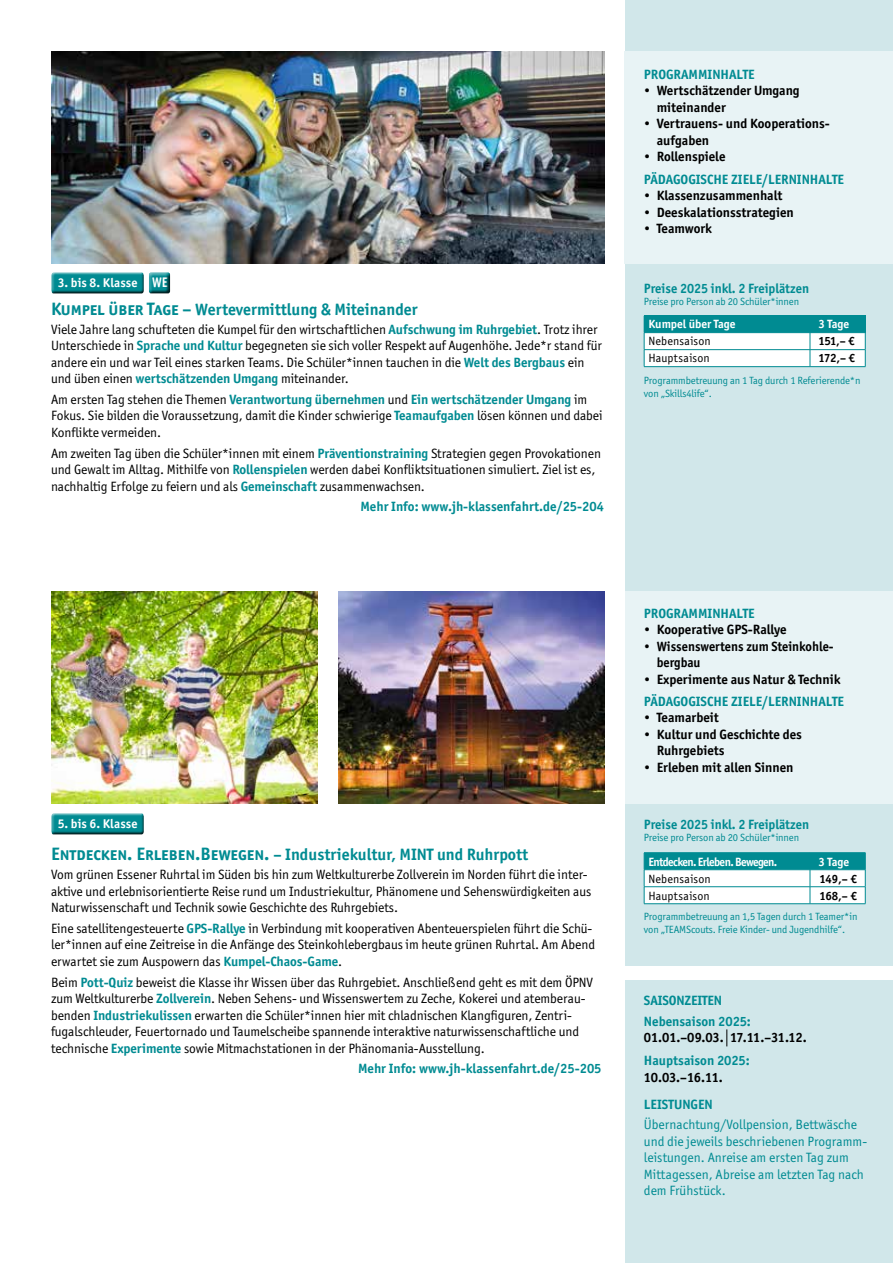
<style>
.page{position:relative;width:893px;height:1263px;background:#fff}
.page>*{position:absolute;margin:0;border:0;box-sizing:border-box;transform-origin:0 0}
.t1{font:700 16.5px "Officina Sans ITC Std";color:#008b92}
.t2{font:13.5px/16.5px "Officina Sans ITC Std";letter-spacing:-.005em;color:#000}
.t3{font:700 13.5px/16.5px "Officina Sans ITC Std";color:#000}
.t4{font:700 13.5px/20.7px "Officina Sans ITC Std";color:#008b92}
.t5{font:13.5px/16.5px "Officina Sans ITC Std";color:#008b92}
.t6{font:700 13.5px/16.5px "Officina Sans ITC Std";color:#000;scale:.96 1}
.t7{font:700 12.75px "Officina Sans ITC Std";letter-spacing:.01em;color:#fff}
.t8{font:700 12px "Officina Sans ITC Std";letter-spacing:-.05em;color:#fff}
.t9{font:12px "Officina Sans ITC Std";letter-spacing:.02em;color:#000}
.t10{font:700 12px "Officina Sans ITC Std";letter-spacing:-.045em;color:#000}
.t11{font:10.5px/12.8px "Officina Sans ITC Std";letter-spacing:-.01em;color:#008b92}
.s1{font-size:13.95px}
.s2{font-size:18px}
.s3{font-weight:700;color:#008b92}
</style>
<div class="page">
<div style="left:51px;top:812px;width:95px;height:23px;background:#000;opacity:.75"></div>
<div style="left:625px;top:0;width:268px;height:965px;background:#d1e7ea"></div>
<div style="left:625px;top:51px;width:268px;height:213px;background:#e8f3f5"></div>
<div style="left:625px;top:591px;width:268px;height:213px;background:#e8f3f5"></div>
<img style="left:51px;top:51px;width:553px;height:213px">
<img style="left:51px;top:591px;width:266px;height:213px">
<img style="left:338px;top:591px;width:266px;height:213px">
<div style="left:625px;top:980px;width:268px;height:283px;background:#d1e7ea"></div>
<svg style="left:726px;top:1029px;width:1px;height:17px"></svg>
<div style="left:51px;top:271px;width:95px;height:23px;background:#000;opacity:.75"></div>
<div style="left:148px;top:271px;width:27px;height:23px;background:#000;opacity:.75"></div>
<hr style="left:644px;top:315px;width:166px;height:1px;background:#008b92">
<hr style="left:810px;top:315px;width:55px;height:1px;background:#008b92">
<svg style="left:644px;top:316px;width:222px;height:51px;background:#9fd3d6"></svg>
<hr style="left:810px;top:349px;width:55px;height:1px;background:#008b92">
<hr style="left:810px;top:366px;width:55px;height:1px;background:#008b92">
<hr style="left:644px;top:852px;width:166px;height:1px;background:#008b92">
<hr style="left:810px;top:852px;width:55px;height:1px;background:#008b92">
<svg style="left:644px;top:853px;width:222px;height:51px;background:#9fd3d6"></svg>
<hr style="left:810px;top:886px;width:55px;height:1px;background:#008b92">
<hr style="left:810px;top:903px;width:55px;height:1px;background:#008b92">
<p class="t7" style="left:58px;top:275px;width:112px">3. bis 8. Klasse <span class="s1">WE</span></p>
<p class="t1" style="left:51px;top:299px;width:368px"><span class="s2">Kumpel über Tage –</span> Wertevermittlung &amp; Miteinander</p>
<p class="t2" style="left:51px;top:321px;width:552px">Viele Jahre lang schufteten die Kumpel für den wirtschaftlichen <span class="s3">Aufschwung im Ruhrgebiet</span>. Trotz ihrer Unterschiede in <span class="s3">Sprache und Kultur</span> begegneten sie sich voller Respekt auf Augenhöhe. Jede*r stand für andere ein und war Teil eines starken Teams. Die Schüler*innen tauchen in die <span class="s3">Welt des Bergbaus</span> ein und üben einen <span class="s3">wertschätzenden Umgang</span> miteinander.</p>
<p class="t2" style="left:51px;top:391px;width:553px">Am ersten Tag stehen die Themen <span class="s3">Verantwortung übernehmen</span> und <span class="s3">Ein wertschätzender Umgang</span> im<br>Fokus. Sie bilden die Voraussetzung, damit die Kinder schwierige <span class="s3">Teamaufgaben</span> lösen können und dabei<br>Konflikte vermeiden.</p>
<p class="t2" style="left:51px;top:445px;width:552px">Am zweiten Tag üben die Schüler*innen mit einem <span class="s3">Präventionstraining</span> Strategien gegen Provokationen und Gewalt im Alltag. Mithilfe von <span class="s3">Rollenspielen</span> werden dabei Konfliktsituationen simuliert. Ziel ist es, nachhaltig Erfolge zu feiern und als <span class="s3">Gemeinschaft</span> zusammenwachsen.</p>
<p class="t4" style="left:360px;top:496px;width:245px">Mehr Info: www.jh-klassenfahrt.de/25-204</p>
<p class="t7" style="left:58px;top:816px;width:81px">5. bis 6. Klasse</p>
<p class="t1" style="left:51px;top:844px;width:479px"><span class="s2">Entdecken. Erleben.Bewegen.</span> – Industriekultur, MINT und Ruhrpott</p>
<p class="t2" style="left:51px;top:866px;width:542px">Vom grünen Essener Ruhrtal im Süden bis hin zum Weltkulturerbe Zollverein im Norden führt die inter&shy;aktive und erlebnisorientierte Reise rund um Industriekultur, Phänomene und Sehenswürdigkeiten aus<br>Naturwissenschaft und Technik sowie Geschichte des Ruhrgebiets.</p>
<p class="t2" style="left:51px;top:920px;width:546px">Eine satellitengesteuerte <span class="s3">GPS-Rallye</span> in Verbindung mit kooperativen Abenteuerspielen führt die Schü&shy;ler*innen auf eine Zeitreise in die Anfänge des Steinkohlebergbaus im heute grünen Ruhrtal. Am Abend erwartet sie zum Auspowern das <span class="s3">Kumpel-Chaos-Game</span>.</p>
<p class="t2" style="left:51px;top:974px;width:544px">Beim <span class="s3">Pott-Quiz</span> beweist die Klasse ihr Wissen über das Ruhrgebiet. Anschließend geht es mit dem ÖPNV zum Weltkulturerbe <span class="s3">Zollverein</span>. Neben Sehens- und Wissenswertem zu Zeche, Kokerei und atemberau&shy;benden <span class="s3">Industriekulissen</span> erwarten die Schüler*innen hier mit chladnischen Klangfiguren, Zentri&shy;fugalschleuder, Feuertornado und Taumelscheibe spannende interaktive naturwissenschaftliche und technische <span class="s3">Experimente</span> sowie Mitmachstationen in der Phänomania-Ausstellung.</p>
<p class="t4" style="left:358px;top:1058px;width:245px">Mehr Info: www.jh-klassenfahrt.de/25-205</p>
<p class="t4" style="left:644px;top:64px;width:112px">PROGRAMMINHALTE</p>
<p class="t3" style="left:657px;top:82px;width:144px;text-indent:-13px">• Wertschätzender Umgang miteinander</p>
<p class="t3" style="left:657px;top:115px;width:175px;text-indent:-13px">• Vertrauens- und Kooperations&shy;aufgaben</p>
<p class="t3" style="left:644px;top:148px;width:83px">• Rollenspiele</p>
<p class="t4" style="left:644px;top:169px;width:202px">PÄDAGOGISCHE ZIELE/LERNINHALTE</p>
<p class="t3" style="left:644px;top:187px;width:140px">• Klassenzusammenhalt</p>
<p class="t3" style="left:644px;top:204px;width:151px">• Deeskalationsstrategien</p>
<p class="t3" style="left:644px;top:220px;width:70px">• Teamwork</p>
<p class="t4" style="left:644px;top:277px;width:167px">Preise 2025 inkl. 2 Freiplätzen</p>
<p class="t11" style="left:644px;top:295px;width:157px">Preise pro Person ab 20 Schüler*innen</p>
<p class="t8" style="left:648px;top:317px;width:89px">Kumpel über Tage</p>
<p class="t8" style="left:818px;top:317px;width:32px">3 Tage</p>
<p class="t9" style="left:648px;top:334px;width:64px">Nebensaison</p>
<p class="t10" style="left:818px;top:334px;width:38px">151,– €</p>
<p class="t9" style="left:648px;top:351px;width:63px">Hauptsaison</p>
<p class="t10" style="left:818px;top:351px;width:38px">172,– €</p>
<p class="t11" style="left:644px;top:374px;width:218px">Programmbetreuung an 1 Tag durch 1 Referierende*n von „Skills4life“.</p>
<p class="t4" style="left:644px;top:602px;width:112px">PROGRAMMINHALTE</p>
<p class="t3" style="left:644px;top:621px;width:144px">• Kooperative GPS-Rallye</p>
<p class="t6" style="left:657px;top:638px;width:186px;text-indent:-13px">• Wissenswertens zum Steinkohle&shy;bergbau</p>
<p class="t3" style="left:644px;top:671px;width:198px">• Experimente aus Natur &amp; Technik</p>
<p class="t4" style="left:644px;top:691px;width:202px">PÄDAGOGISCHE ZIELE/LERNINHALTE</p>
<p class="t3" style="left:644px;top:709px;width:76px">• Teamarbeit</p>
<p class="t3" style="left:657px;top:726px;width:147px;text-indent:-13px">• Kultur und Geschichte des<br>Ruhrgebiets</p>
<p class="t3" style="left:644px;top:759px;width:151px">• Erleben mit allen Sinnen</p>
<p class="t4" style="left:644px;top:813px;width:167px">Preise 2025 inkl. 2 Freiplätzen</p>
<p class="t11" style="left:644px;top:831px;width:157px">Preise pro Person ab 20 Schüler*innen</p>
<p class="t8" style="left:648px;top:854px;width:130px">Entdecken. Erleben. Bewegen.</p>
<p class="t8" style="left:818px;top:854px;width:32px">3 Tage</p>
<p class="t9" style="left:648px;top:871px;width:64px">Nebensaison</p>
<p class="t10" style="left:819px;top:871px;width:39px">149,– €</p>
<p class="t9" style="left:648px;top:888px;width:63px">Hauptsaison</p>
<p class="t10" style="left:820px;top:888px;width:39px">168,– €</p>
<p class="t11" style="left:644px;top:910px;width:215px">Programmbetreuung an 1,5 Tagen durch 1 Teamer*in von „TEAMScouts. Freie Kinder- und Jugendhilfe“.</p>
<p class="t4" style="left:644px;top:990px;width:108px">SAISONZEITEN<br>Nebensaison 2025:</p>
<p class="t3" style="left:644px;top:1029px;width:164px">01.01.–09.03. 17.11.–31.12.</p>
<p class="t4" style="left:644px;top:1050px;width:107px">Hauptsaison 2025:</p>
<p class="t3" style="left:644px;top:1068px;width:80px">10.03.–16.11.</p>
<p class="t4" style="left:644px;top:1093px;width:70px">LEISTUNGEN</p>
<p class="t5" style="left:644px;top:1116px;width:225px">Übernachtung/Vollpension, Bettwäsche und die jeweils beschriebenen Programm&shy;leistungen. Anreise am ersten Tag zum Mittagessen, Abreise am letzten Tag nach dem Frühstück.</p>
</div>
